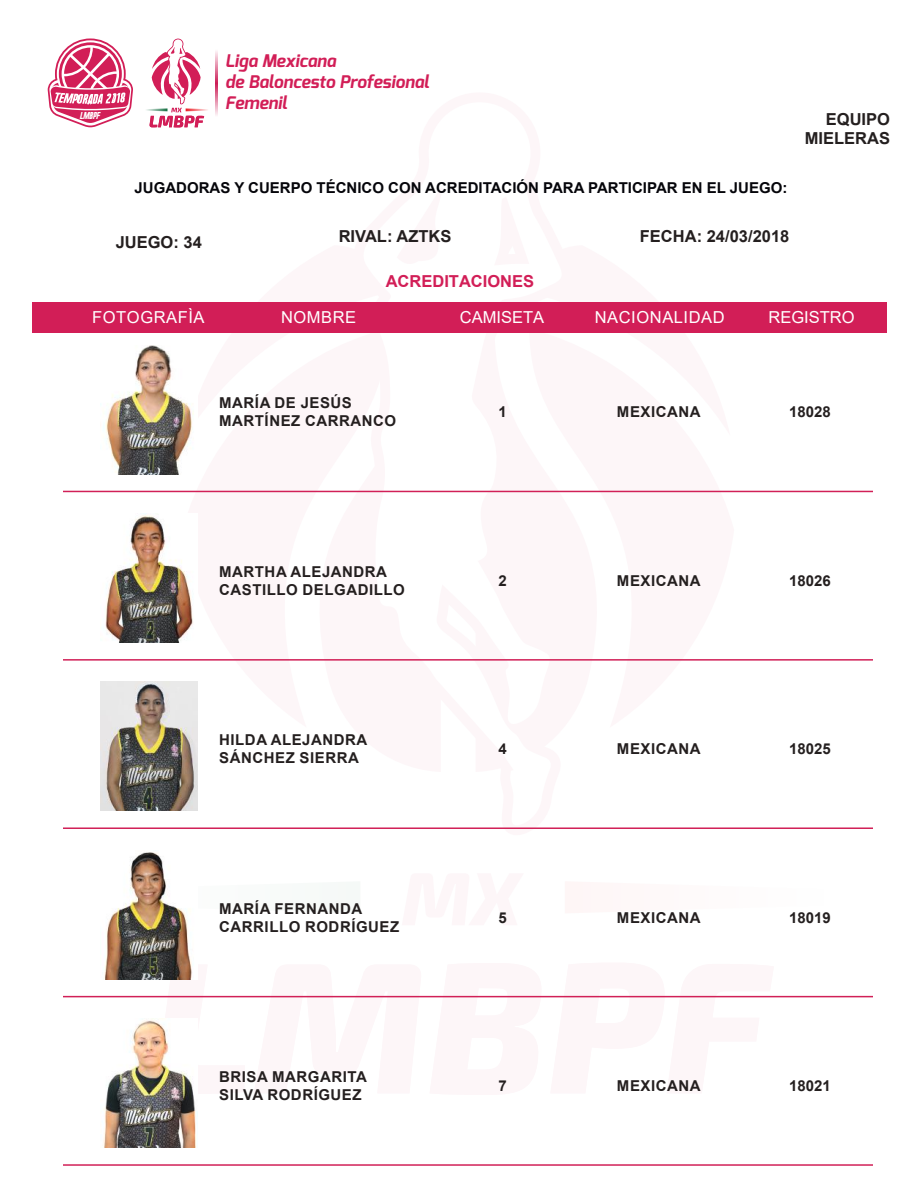
<style>
.page{position:relative;width:918px;height:1188px;background:#fff}
.page>*{position:absolute;margin:0;border:0;box-sizing:border-box;transform-origin:0 0}
.t1{font:italic 700 17.4px/20.9px "Exo";color:#d21e57}
.t2{font:700 16.5px/19.8px "Arial";color:#241f1f;text-align:right}
.t3{font:16.5px "Arial";letter-spacing:.035em;color:#fff}
.t4{font:16.5px "Arial";color:#fff}
.t5{font:700 16.5px "Arial";color:#d21e57}
.t6{font:700 15px/18px "Arial";letter-spacing:.035em;color:#241f1f}
.t7{font:700 15px "Arial";color:#05050a}
.t8{font:9.75px "Urae Nium";color:#fff}
</style>
<div class="page">
<svg style="left:146px;top:979px;width:639px;height:40px"></svg>
<svg style="left:361px;top:302px;width:203px;height:191px"></svg>
<div style="left:33px;top:303px;width:854px;height:30px;background:#d21e57"></div>
<svg style="left:146px;top:38px;width:62px;height:90px"></svg>
<svg style="left:215px;top:51px;width:2px;height:65px"></svg>
<svg style="left:48px;top:45px;width:85px;height:82px"></svg>
<img style="left:103px;top:345px;width:91px;height:129px">
<hr style="left:63px;top:491px;width:810px;height:1px;background:#d12057">
<img style="left:105px;top:513px;width:88px;height:129px">
<hr style="left:63px;top:659px;width:810px;height:2px;background:#d12057">
<img style="left:101px;top:682px;width:97px;height:129px">
<hr style="left:63px;top:827px;width:810px;height:2px;background:#d12057">
<img style="left:104px;top:852px;width:88px;height:127px">
<hr style="left:63px;top:996px;width:810px;height:1px;background:#d12057">
<img style="left:103px;top:1020px;width:95px;height:128px">
<hr style="left:63px;top:1164px;width:810px;height:2px;background:#d12057">
<p class="t1" style="left:225px;top:50px;width:205px">Liga Mexicana<br>de Baloncesto Profesional<br>Femenil</p>
<p class="t8" style="left:80px;top:112px;width:22px">lmbpf</p>
<p class="t2" style="left:805px;top:109px;width:87px">EQUIPO<br>MIELERAS</p>
<p class="t7" style="left:135px;top:178px;width:654px">JUGADORAS Y CUERPO TÉCNICO CON ACREDITACIÓN PARA PARTICIPAR EN EL JUEGO:</p>
<p class="t2" style="left:116px;top:233px;width:88px">JUEGO: 34</p>
<p class="t2" style="left:339px;top:226px;width:114px">RIVAL: AZTKS</p>
<p class="t2" style="left:640px;top:226px;width:151px">FECHA: 24/03/2018</p>
<p class="t5" style="left:386px;top:270px;width:150px">ACREDITACIONES</p>
<p class="t3" style="left:92px;top:306px;width:114px">FOTOGRAFÌA</p>
<p class="t3" style="left:281px;top:306px;width:77px">NOMBRE</p>
<p class="t4" style="left:460px;top:306px;width:86px">CAMISETA</p>
<p class="t4" style="left:769px;top:306px;width:88px">REGISTRO</p>
<p class="t3" style="left:595px;top:306px;width:131px">NACIONALIDAD</p>
<p class="t6" style="left:219px;top:394px;width:179px">MARÍA DE JESÚS<br>MARTÍNEZ CARRANCO</p>
<p class="t6" style="left:498px;top:403px;width:10px">1</p>
<p class="t6" style="left:617px;top:403px;width:85px">MEXICANA</p>
<p class="t6" style="left:789px;top:403px;width:43px">18028</p>
<p class="t6" style="left:219px;top:563px;width:187px">MARTHA ALEJANDRA<br>CASTILLO DELGADILLO</p>
<p class="t6" style="left:498px;top:572px;width:10px">2</p>
<p class="t6" style="left:617px;top:572px;width:85px">MEXICANA</p>
<p class="t6" style="left:789px;top:572px;width:43px">18026</p>
<p class="t6" style="left:219px;top:731px;width:150px">HILDA ALEJANDRA<br>SÁNCHEZ SIERRA</p>
<p class="t6" style="left:498px;top:740px;width:10px">4</p>
<p class="t6" style="left:617px;top:740px;width:85px">MEXICANA</p>
<p class="t6" style="left:789px;top:740px;width:43px">18025</p>
<p class="t6" style="left:219px;top:899px;width:182px">MARÍA FERNANDA<br>CARRILLO RODRÍGUEZ</p>
<p class="t6" style="left:498px;top:908px;width:10px">5</p>
<p class="t6" style="left:617px;top:908px;width:85px">MEXICANA</p>
<p class="t6" style="left:789px;top:908px;width:43px">18019</p>
<p class="t6" style="left:219px;top:1068px;width:149px">BRISA MARGARITA<br>SILVA RODRÍGUEZ</p>
<p class="t6" style="left:498px;top:1077px;width:10px">7</p>
<p class="t6" style="left:617px;top:1077px;width:85px">MEXICANA</p>
<p class="t6" style="left:789px;top:1077px;width:43px">18021</p>
</div>
